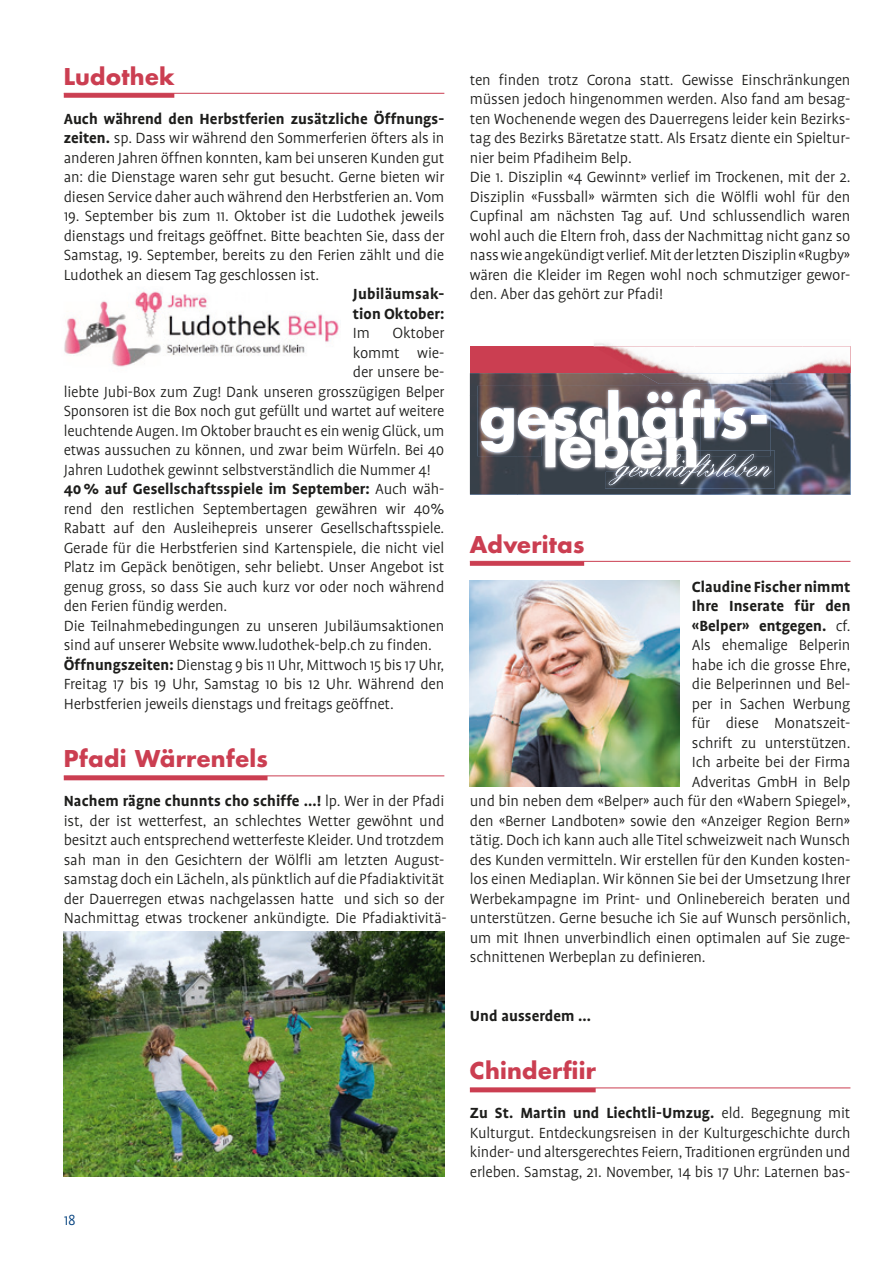
<style>
.page{position:relative;width:893px;height:1263px;background:#fff}
.page>*{position:absolute;margin:0;border:0;box-sizing:border-box;transform-origin:0 0}
.t1{font:700 22.5px "Futura";letter-spacing:.015em;color:#cb3e51}
.t2{font:300 16.8px/19.5px "Profile";letter-spacing:-.01em;color:#1d1d1b;text-align:justify}
.t3{font:700 16.8px/19.5px "Profile";letter-spacing:.005em;color:#1d1d1b}
.t4{font:300 16.8px "Profile";color:#003f7d}
.s1{font-weight:700}
.s2{font-weight:300}
</style>
<div class="page">
<div style="left:64px;top:93px;width:110px;height:5px;background:#cb3e51"></div>
<hr style="left:64px;top:93px;width:380px;height:1px;background:#cb3e51">
<hr style="left:64px;top:776px;width:204px;height:4px;background:#cb3e51">
<hr style="left:64px;top:776px;width:380px;height:1px;background:#cb3e51">
<img style="left:64px;top:291px;width:275px;height:76px">
<img style="left:64px;top:931px;width:380px;height:246px">
<div style="left:470px;top:561px;width:114px;height:5px;background:#cb3e51"></div>
<hr style="left:470px;top:561px;width:380px;height:1px;background:#cb3e51">
<hr style="left:470px;top:1088px;width:126px;height:4px;background:#cb3e51">
<hr style="left:470px;top:1088px;width:380px;height:1px;background:#cb3e51">
<img style="left:470px;top:373px;width:380px;height:22px">
<img style="left:470px;top:395px;width:47px;height:99px">
<img style="left:755px;top:395px;width:95px;height:99px">
<img style="left:517px;top:485px;width:238px;height:9px">
<div style="left:470px;top:347px;width:380px;height:26px;background:#cb3e51"></div>
<img style="left:803px;top:346px;width:48px;height:38px">
<img style="left:594px;top:343px;width:114px;height:4px">
<img style="left:640px;top:373px;width:210px;height:11px">
<img style="left:605px;top:347px;width:245px;height:26px">
<img style="left:605px;top:450px;width:170px;height:39px">
<img style="left:477px;top:386px;width:293px;height:70px">
<svg style="left:481px;top:389px;width:290px;height:96px"></svg>
<img style="left:470px;top:581px;width:209px;height:206px">
<h1 class="t1" style="left:64px;top:60px;width:112px">Ludothek</h1>
<p class="t2" style="left:64px;top:109px;width:382px"><span class="s1">Auch während den Herbstferien zusätzliche Öffnungs&shy;zeiten.</span> sp. Dass wir während den Sommerferien öfters als in anderen Jahren öffnen konnten, kam bei unseren Kunden gut an: die Dienstage waren sehr gut besucht. Gerne bieten wir diesen Service daher auch während den Herbstferien an. Vom</p>
<p class="t2" style="left:64px;top:206px;width:382px">19. September bis zum 11. Oktober ist die Ludothek jeweils dienstags und freitags geöffnet. Bitte beachten Sie, dass der Samstag, 19. September, bereits zu den Ferien zählt und die Ludothek an diesem Tag geschlossen ist.</p>
<p class="t3" style="left:353px;top:284px;width:93px">Jubiläumsak&shy;tion Oktober:</p>
<p class="t2" style="left:353px;top:323px;width:19px">Im</p>
<p class="t2" style="left:393px;top:323px;width:53px">Oktober</p>
<p class="t2" style="left:353px;top:343px;width:93px">kommt wie-</p>
<p class="t2" style="left:353px;top:362px;width:93px">der unsere be-</p>
<p class="t2" style="left:64px;top:382px;width:382px">liebte Jubi-Box zum Zug! Dank unseren grosszügigen Belper</p>
<p class="t2" style="left:64px;top:401px;width:382px">Sponsoren ist die Box noch gut gefüllt und wartet auf weitere</p>
<p class="t2" style="left:64px;top:421px;width:382px">leuchtende Augen. Im Oktober braucht es ein wenig Glück, um</p>
<p class="t2" style="left:64px;top:440px;width:382px">etwas aussuchen zu können, und zwar beim Würfeln. Bei 40</p>
<p class="t2" style="left:64px;top:460px;width:368px">Jahren Ludothek gewinnt selbstverständlich die Nummer 4!</p>
<p class="t3" style="left:64px;top:479px;width:382px">40 % auf Gesellschaftsspiele im September: <span class="s2">Auch wäh-</span></p>
<p class="t2" style="left:64px;top:499px;width:382px">rend den restlichen Septembertagen gewähren wir 40%</p>
<p class="t2" style="left:64px;top:518px;width:382px">Rabatt auf den Ausleihepreis unserer Gesellschaftsspiele.</p>
<p class="t2" style="left:64px;top:538px;width:382px">Gerade für die Herbstferien sind Kartenspiele, die nicht viel</p>
<p class="t2" style="left:64px;top:557px;width:382px">Platz im Gepäck benötigen, sehr beliebt. Unser Angebot ist</p>
<p class="t2" style="left:64px;top:577px;width:382px">genug gross, so dass Sie auch kurz vor oder noch während</p>
<p class="t2" style="left:64px;top:596px;width:165px">den Ferien fündig werden.</p>
<p class="t2" style="left:64px;top:616px;width:382px">Die Teilnahmebedingungen zu unseren Jubiläumsaktionen</p>
<p class="t2" style="left:64px;top:635px;width:370px">sind auf unserer Website www.ludothek-belp.ch zu finden.</p>
<p class="t2" style="left:64px;top:655px;width:382px"><span class="s1">Öffnungszeiten:</span> Dienstag 9 bis 11 Uhr, Mittwoch 15 bis 17 Uhr,</p>
<p class="t2" style="left:64px;top:674px;width:382px">Freitag 17 bis 19 Uhr, Samstag 10 bis 12 Uhr. Während den</p>
<p class="t2" style="left:64px;top:694px;width:331px">Herbstferien jeweils dienstags und freitags geöffnet.</p>
<h1 class="t1" style="left:64px;top:743px;width:206px">Pfadi Wärrenfels</h1>
<p class="t2" style="left:64px;top:791px;width:385px;text-align:left"><span class="s1">Nachem rägne chunnts cho schiffe …!</span> lp. Wer in der Pfadi ist, der ist wetterfest, an schlechtes Wetter gewöhnt und besitzt auch entsprechend wetterfeste Kleider. Und trotzdem sah man in den Gesichtern der Wölfli am letzten August&shy;samstag doch ein Lächeln, als pünktlich auf die Pfadiaktivität der Dauerregen etwas nachgelassen hatte und sich so der Nachmittag etwas trockener ankündigte. Die Pfadiaktivitä-</p>
<p class="t4" style="left:64px;top:1211px;width:14px">18</p>
<p class="t2" style="left:470px;top:70px;width:382px;text-align:left">ten finden trotz Corona statt. Gewisse Einschränkungen müssen jedoch hingenommen werden. Also fand am besag&shy;ten Wochenende wegen des Dauerregens leider kein Bezirks&shy;tag des Bezirks Bäretatze statt. Als Ersatz diente ein Spieltur&shy;nier beim Pfadiheim Belp.<br>Die 1. Disziplin «4 Gewinnt» verlief im Trockenen, mit der 2.<br>Disziplin «Fussball» wärmten sich die Wölfli wohl für den Cupfinal am nächsten Tag auf. Und schlussendlich waren wohl auch die Eltern froh, dass der Nachmittag nicht ganz so nass wie angekündigt verlief. Mit der letzten Disziplin «Rugby» wären die Kleider im Regen wohl noch schmutziger gewor&shy;den. Aber das gehört zur Pfadi!</p>
<h1 class="t1" style="left:470px;top:528px;width:116px">Adveritas</h1>
<p class="t3" style="left:692px;top:577px;width:160px">Claudine Fischer nimmt</p>
<p class="t3" style="left:692px;top:596px;width:160px">Ihre Inserate für den</p>
<p class="t3" style="left:692px;top:616px;width:160px">«Belper» entgegen. <span class="s2">cf.</span></p>
<p class="t2" style="left:692px;top:635px;width:160px">Als ehemalige Belperin</p>
<p class="t2" style="left:692px;top:655px;width:160px">habe ich die grosse Ehre,</p>
<p class="t2" style="left:692px;top:674px;width:160px">die Belperinnen und Bel-</p>
<p class="t2" style="left:692px;top:694px;width:160px">per in Sachen Werbung</p>
<p class="t2" style="left:692px;top:713px;width:160px">für diese Monatszeit-</p>
<p class="t2" style="left:692px;top:733px;width:160px">schrift zu unterstützen.</p>
<p class="t2" style="left:692px;top:752px;width:160px">Ich arbeite bei der Firma</p>
<p class="t2" style="left:692px;top:772px;width:160px">Adveritas GmbH in Belp</p>
<p class="t2" style="left:470px;top:791px;width:382px">und bin neben dem «Belper» auch für den «Wabern Spiegel»,</p>
<p class="t2" style="left:470px;top:811px;width:382px">den «Berner Landboten» sowie den «Anzeiger Region Bern»</p>
<p class="t2" style="left:470px;top:830px;width:382px">tätig. Doch ich kann auch alle Titel schweizweit nach Wunsch</p>
<p class="t2" style="left:470px;top:850px;width:382px">des Kunden vermitteln. Wir erstellen für den Kunden kosten-</p>
<p class="t2" style="left:470px;top:869px;width:382px">los einen Mediaplan. Wir können Sie bei der Umsetzung Ihrer</p>
<p class="t2" style="left:470px;top:889px;width:382px">Werbekampagne im Print- und Onlinebereich beraten und</p>
<p class="t2" style="left:470px;top:908px;width:382px">unterstützen. Gerne besuche ich Sie auf Wunsch persönlich,</p>
<p class="t2" style="left:470px;top:928px;width:382px">um mit Ihnen unverbindlich einen optimalen auf Sie zuge-</p>
<p class="t2" style="left:470px;top:947px;width:237px">schnittenen Werbeplan zu definieren.</p>
<p class="t3" style="left:470px;top:1006px;width:123px">Und ausserdem …</p>
<h1 class="t1" style="left:470px;top:1055px;width:128px">Chinderfiir</h1>
<p class="t2" style="left:470px;top:1103px;width:382px"><span class="s1">Zu St. Martin und Liechtli-Umzug.</span> eld. Begegnung mit Kulturgut. Entdeckungsreisen in der Kulturgeschichte durch kinder- und altersgerechtes Feiern, Traditionen ergründen und erleben. Samstag, 21. November, 14 bis 17 Uhr: Laternen bas-</p>
</div>
